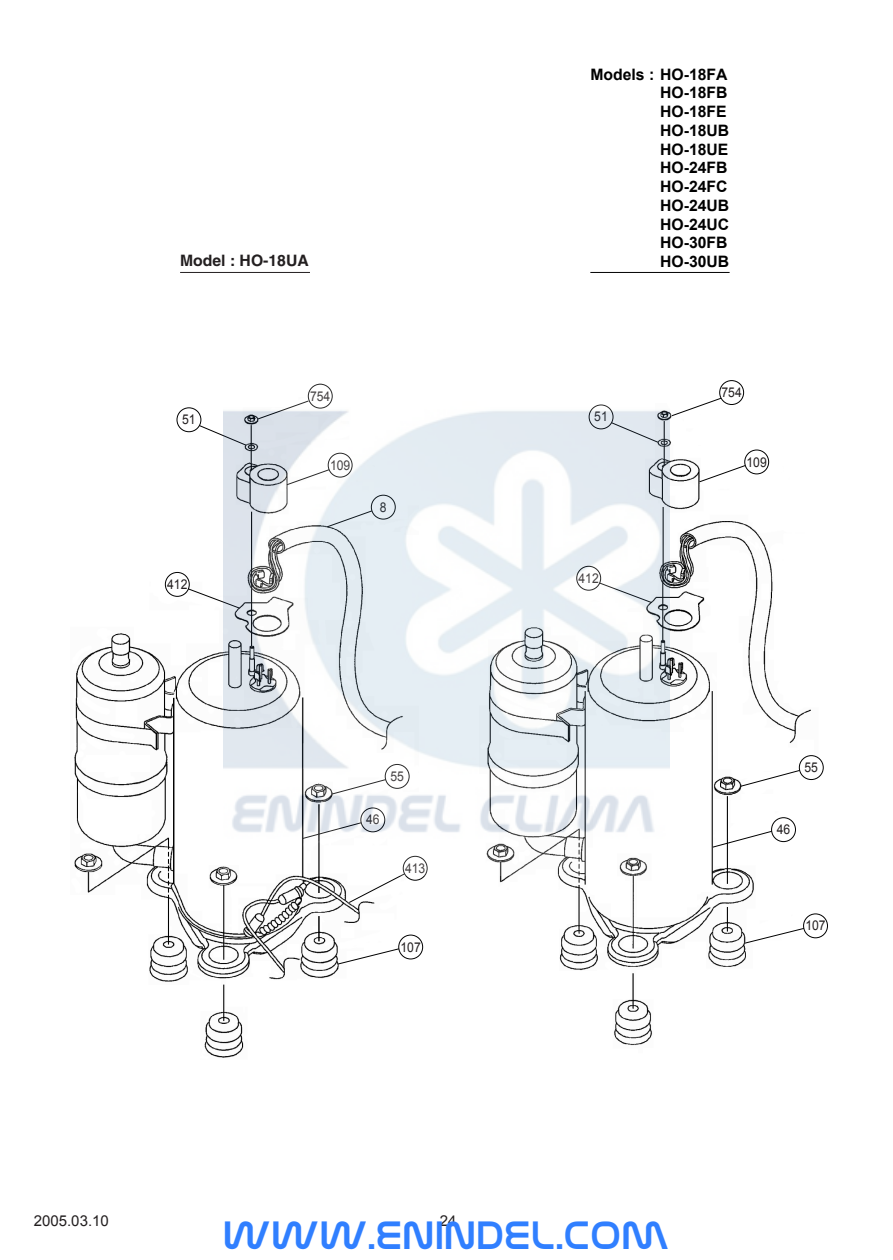
<style>
.page{position:relative;width:893px;height:1260px;background:#fff}
.page>*{position:absolute;margin:0;border:0;box-sizing:border-box;transform-origin:0 0}
.t1{font:40.05px "Nasalization Rg";color:#307fff}
.t2{font:700 15.75px/18.8px "Arial";color:#000}
.t3{font:700 15.75px "Helvetica";color:#231f20}
.t4{font:15px "Arial";color:#231f20}
.t5{font:13.5px "Arial";color:#231f20;scale:.9 1}
</style>
<div class="page">
<img style="left:74px;top:407px;width:344px;height:651px">
<img style="left:499px;top:404px;width:321px;height:642px">
<hr style="left:180px;top:272px;width:130px;height:1px;background:#231f20">
<svg style="left:188px;top:420px;width:35px;height:26px"></svg>
<svg style="left:671px;top:398px;width:52px;height:19px"></svg>
<svg style="left:698px;top:463px;width:52px;height:20px"></svg>
<svg style="left:180px;top:585px;width:43px;height:24px"></svg>
<svg style="left:740px;top:769px;width:61px;height:18px"></svg>
<svg style="left:712px;top:830px;width:61px;height:18px"></svg>
<svg style="left:348px;top:876px;width:59px;height:28px"></svg>
<svg style="left:337px;top:948px;width:64px;height:17px"></svg>
<svg style="left:743px;top:927px;width:64px;height:17px"></svg>
<div style="left:744px;top:450px;width:25px;height:24px;background:#fff;border:1px solid #000;border-radius:50%"></div>
<div style="left:799px;top:755px;width:24px;height:25px;background:#fff;border:1px solid #000;border-radius:50%"></div>
<div style="left:771px;top:817px;width:24px;height:25px;background:#fff;border:1px solid #000;border-radius:50%"></div>
<svg style="left:403px;top:856px;width:24px;height:25px"></svg>
<div style="left:398px;top:935px;width:25px;height:24px;background:#fff;border:1px solid #000;border-radius:50%"></div>
<div style="left:803px;top:914px;width:24px;height:24px;background:#fff;border:1px solid #000;border-radius:50%"></div>
<div style="left:177px;top:407px;width:24px;height:25px;background:#fff;border:1px solid #000;border-radius:50%"></div>
<div style="left:719px;top:380px;width:25px;height:25px;background:#fff;border:1px solid #000;border-radius:50%"></div>
<div style="left:165px;top:572px;width:25px;height:25px;background:#fff;border:1px solid #000;border-radius:50%"></div>
<hr style="left:590px;top:272px;width:139px;height:1px;background:#000">
<img style="left:223px;top:384px;width:446px;height:492px">
<p class="t3" style="left:180px;top:251px;width:130px">Model : HO-18UA</p>
<p class="t5" style="left:182px;top:410px;width:17px">51</p>
<p class="t5" style="left:310px;top:387px;width:24px">754</p>
<p class="t2" style="left:660px;top:65px;width:71px;text-indent:-70px">Models : HO-18FA<br>HO-18FB<br>HO-18FE<br>HO-18UB<br>HO-18UE<br>HO-24FB<br>HO-24FC<br>HO-24UB<br>HO-24UC<br>HO-30FB<br>HO-30UB</p>
<p class="t5" style="left:594px;top:407px;width:17px">51</p>
<p class="t5" style="left:721px;top:383px;width:24px">754</p>
<p class="t5" style="left:167px;top:575px;width:24px">412</p>
<p class="t5" style="left:330px;top:456px;width:24px">109</p>
<p class="t5" style="left:746px;top:453px;width:24px">109</p>
<p class="t5" style="left:380px;top:498px;width:9px">8</p>
<p class="t5" style="left:578px;top:569px;width:24px">412</p>
<p class="t5" style="left:390px;top:767px;width:17px">55</p>
<p class="t5" style="left:366px;top:810px;width:17px">46</p>
<p class="t5" style="left:405px;top:859px;width:24px">413</p>
<p class="t5" style="left:400px;top:938px;width:24px">107</p>
<p class="t5" style="left:804px;top:758px;width:17px">55</p>
<p class="t5" style="left:776px;top:820px;width:17px">46</p>
<p class="t5" style="left:805px;top:916px;width:24px">107</p>
<p class="t4" style="left:34px;top:1211px;width:77px">2005.03.10</p>
<p class="t4" style="left:440px;top:1211px;width:18px">24</p>
<h1 class="t1" style="left:223px;top:1212px;width:448px">WWW.ENINDEL.COM</h1>
</div>
